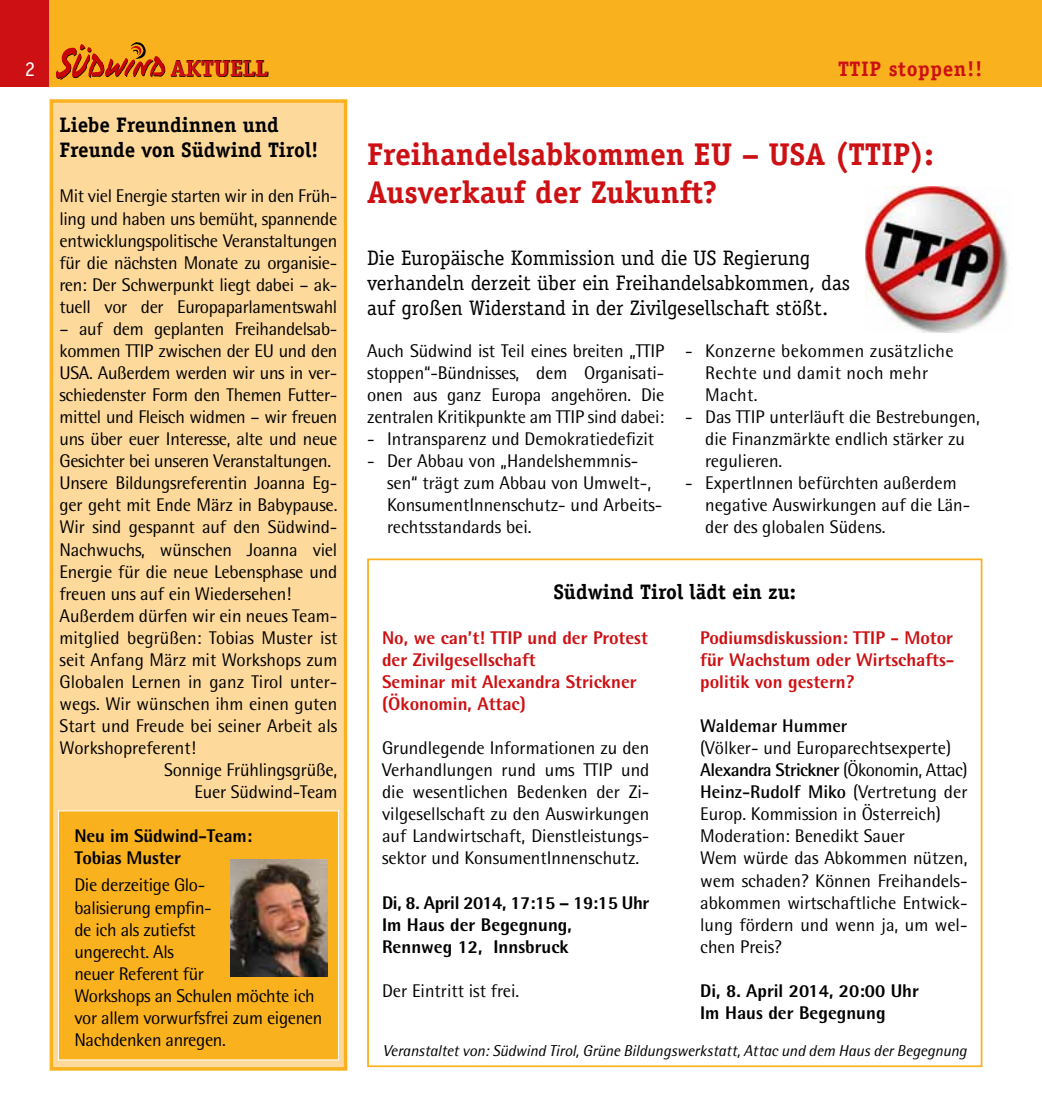
<style>
.page{position:relative;width:1042px;height:1117px;background:#fff}
.page>*{position:absolute;margin:0;border:0;box-sizing:border-box;transform-origin:0 0}
.t1{font:700 31.5px "Officina Serif";color:#cd1013}
.t2{font:21px/25.2px "Officina Serif";color:#000}
.t3{font:700 21px/25.2px "Officina Serif";color:#000}
.t4{font:700 21px "Officina Serif";color:#cd1013}
.t5{font:21px "Officina Serif";color:#fff}
.t6{font:18.38px/22.1px "Rotis Semi Sans";color:#000}
.t7{font:18.38px/22.1px "Rotis Semi Sans";letter-spacing:-.02em;color:#000}
.t8{font:800 18.38px/22.1px "Rotis Semi Sans";color:#cd1013}
.t9{font:800 18.38px/22.1px "Rotis Semi Sans";color:#000}
.t10{font:18.38px/22.1px "Rotis Semi Sans";letter-spacing:.02em;color:#000}
.t11{font:700 18.38px "Rotis Semi Sans";color:#000}
.t12{font:italic 15.75px "Rotis Semi Sans";letter-spacing:-.01em;color:#000}
.s1{font-weight:700}
</style>
<div class="page">
<div style="left:0;top:0;width:50px;height:87px;background:#cd1013"></div>
<div style="left:50px;top:0;width:992px;height:87px;background:#f9b11e"></div>
<svg style="left:172px;top:71px;width:97px;height:6px"></svg>
<svg style="left:171px;top:60px;width:96px;height:16px"></svg>
<svg style="left:56px;top:42px;width:109px;height:37px"></svg>
<div style="left:367px;top:558px;width:615px;height:508px;border:2px solid #f9b11e"></div>
<img style="left:865px;top:186px;width:144px;height:147px">
<div style="left:50px;top:99px;width:297px;height:971px;background:#fed99c;border:4px solid #f9b11e"></div>
<div style="left:58px;top:810px;width:281px;height:250px;background:#f9b11e;border:1px solid #fff"></div>
<img style="left:231px;top:859px;width:96px;height:117px">
<p class="t5" style="left:25px;top:57px;width:12px">2</p>
<p class="t4" style="left:838px;top:56px;width:12px">TTIP</p>
<p class="t4" style="left:888px;top:56px;width:95px">stoppen!!</p>
<p class="t3" style="left:60px;top:112px;width:261px">Liebe Freundinnen und<br>Freunde von Südwind Tirol!</p>
<p class="t6" style="left:60px;top:185px;width:279px;text-align:justify">Mit viel Energie starten wir in den Früh&shy;ling und haben uns bemüht, spannende entwicklungspolitische Veranstaltungen für die nächsten Monate zu organisie&shy;ren: Der Schwerpunkt liegt dabei – ak&shy;tuell vor der Europaparlamentswahl</p>
<p class="t7" style="left:60px;top:317px;width:279px">– auf dem geplanten Freihandelsab-</p>
<p class="t7" style="left:60px;top:339px;width:279px">kommen TTIP zwischen der EU und den</p>
<p class="t7" style="left:60px;top:361px;width:279px">USA. Außerdem werden wir uns in ver-</p>
<p class="t7" style="left:60px;top:383px;width:279px">schiedenster Form den Themen Futter-</p>
<p class="t7" style="left:60px;top:405px;width:279px">mittel und Fleisch widmen – wir freuen</p>
<p class="t7" style="left:60px;top:427px;width:279px">uns über euer Interesse, alte und neue</p>
<p class="t7" style="left:60px;top:450px;width:273px">Gesichter bei unseren Veranstaltungen.</p>
<p class="t6" style="left:60px;top:472px;width:279px">Unsere Bildungsreferentin Joanna Eg-</p>
<p class="t6" style="left:60px;top:494px;width:279px">ger geht mit Ende März in Babypause.</p>
<p class="t6" style="left:60px;top:516px;width:279px">Wir sind gespannt auf den Südwind-</p>
<p class="t6" style="left:60px;top:538px;width:279px">Nachwuchs, wünschen Joanna viel</p>
<p class="t6" style="left:60px;top:560px;width:279px">Energie für die neue Lebensphase und</p>
<p class="t6" style="left:60px;top:582px;width:233px">freuen uns auf ein Wiedersehen!</p>
<p class="t6" style="left:60px;top:604px;width:279px">Außerdem dürfen wir ein neues Team-</p>
<p class="t6" style="left:60px;top:626px;width:279px">mitglied begrüßen: Tobias Muster ist</p>
<p class="t6" style="left:60px;top:648px;width:279px">seit Anfang März mit Workshops zum</p>
<p class="t6" style="left:60px;top:670px;width:279px">Globalen Lernen in ganz Tirol unter-</p>
<p class="t6" style="left:60px;top:692px;width:279px">wegs. Wir wünschen ihm einen guten</p>
<p class="t6" style="left:60px;top:714px;width:279px">Start und Freude bei seiner Arbeit als</p>
<p class="t6" style="left:60px;top:736px;width:138px">Workshopreferent!</p>
<p class="t6" style="left:164px;top:758px;width:175px">Sonnige Frühlingsgrüße,</p>
<p class="t6" style="left:194px;top:780px;width:144px">Euer Südwind-Team</p>
<p class="t9" style="left:74px;top:824px;width:179px">Neu im Südwind-Team:<br>Tobias Muster</p>
<p class="t7" style="left:74px;top:873px;width:249px">Die derzeitige Glo-<br>balisierung empfin-<br>de ich als zutiefst<br>ungerecht. Als<br>neuer Referent für<br>Workshops an Schulen möchte ich vor allem vorwurfsfrei zum eigenen<br>Nachdenken anregen.</p>
<h1 class="t1" style="left:367px;top:135px;width:421px">Freihandelsabkommen EU – USA</h1>
<h1 class="t1" style="left:834px;top:135px;width:31px">(TTIP</h1>
<h1 class="t1" style="left:910px;top:135px;width:25px">):</h1>
<h1 class="t1" style="left:367px;top:172px;width:352px">Ausverkauf der Zukunft?</h1>
<p class="t2" style="left:367px;top:245px;width:484px">Die Europäische Kommission und die US Regierung verhandeln derzeit über ein Freihandelsabkommen, das auf großen Widerstand in der Zivilgesellschaft stößt.</p>
<p class="t6" style="left:367px;top:339px;width:299px;text-align:justify">Auch Südwind ist Teil eines breiten „TTIP stoppen“-Bündnisses, dem Organisati&shy;onen aus ganz Europa angehören. Die zentralen Kritikpunkte am TTIP sind dabei:</p>
<p class="t6" style="left:367px;top:427px;width:289px">- Intransparenz und Demokratiedefizit</p>
<p class="t6" style="left:387px;top:450px;width:277px;text-indent:-20px">- Der Abbau von „Handelshemmnis&shy;sen“ trägt zum Abbau von Umwelt-,<br>KonsumentInnenschutz- und Arbeits&shy;rechtsstandards bei.</p>
<p class="t10" style="left:705px;top:339px;width:250px;text-indent:-20px">- Konzerne bekommen zusätzliche<br>Rechte und damit noch mehr<br>Macht.</p>
<p class="t6" style="left:705px;top:405px;width:276px;text-indent:-20px">- Das TTIP unterläuft die Bestrebungen, die Finanzmärkte endlich stärker zu regulieren.</p>
<p class="t6" style="left:705px;top:472px;width:267px;text-indent:-20px">- ExpertInnen befürchten außerdem negative Auswirkungen auf die Län&shy;der des globalen Südens.</p>
<p class="t3" style="left:553px;top:578px;width:244px">Südwind Tirol lädt ein zu:</p>
<p class="t8" style="left:382px;top:626px;width:267px">No, we can’t! TTIP und der Protest der Zivilgesellschaft<br>Seminar mit Alexandra Strickner (Ökonomin, Attac)</p>
<p class="t6" style="left:382px;top:736px;width:269px;text-align:justify">Grundlegende Informationen zu den Verhandlungen rund ums TTIP und die wesentlichen Bedenken der Zi&shy;vilgesellschaft zu den Auswirkungen auf Landwirtschaft, Dienstleistungs&shy;sektor und KonsumentInnenschutz.</p>
<p class="t9" style="left:382px;top:890px;width:269px">Di, 8. April 2014, 17:15 – 19:15 Uhr<br>Im Haus der Begegnung,<br>Rennweg 12, Innsbruck</p>
<p class="t6" style="left:382px;top:979px;width:139px">Der Eintritt ist frei.</p>
<p class="t8" style="left:700px;top:626px;width:256px;text-align:justify">Podiumsdiskussion: TTIP - Motor für Wachstum oder Wirtschafts&shy;politik von gestern?</p>
<p class="t11" style="left:700px;top:714px;width:149px">Waldemar Hummer</p>
<p class="t6" style="left:700px;top:736px;width:269px">(Völker- und Europarechtsexperte)<br><span class="s1">Alexandra Strickner</span> (Ökonomin, Attac)<br><span class="s1">Heinz-Rudolf Miko</span> (Vertretung der<br>Europ. Kommission in Österreich)<br>Moderation: Benedikt Sauer<br>Wem würde das Abkommen nützen, wem schaden? Können Freihandels&shy;abkommen wirtschaftliche Entwick&shy;lung fördern und wenn ja, um wel&shy;chen Preis?</p>
<p class="t9" style="left:700px;top:978px;width:220px">Di, 8. April 2014, 20:00 Uhr<br>Im Haus der Begegnung</p>
<p class="t12" style="left:383px;top:1040px;width:585px">Veranstaltet von: Südwind Tirol, Grüne Bildungswerkstatt, Attac und dem Haus der Begegnung</p>
</div>
